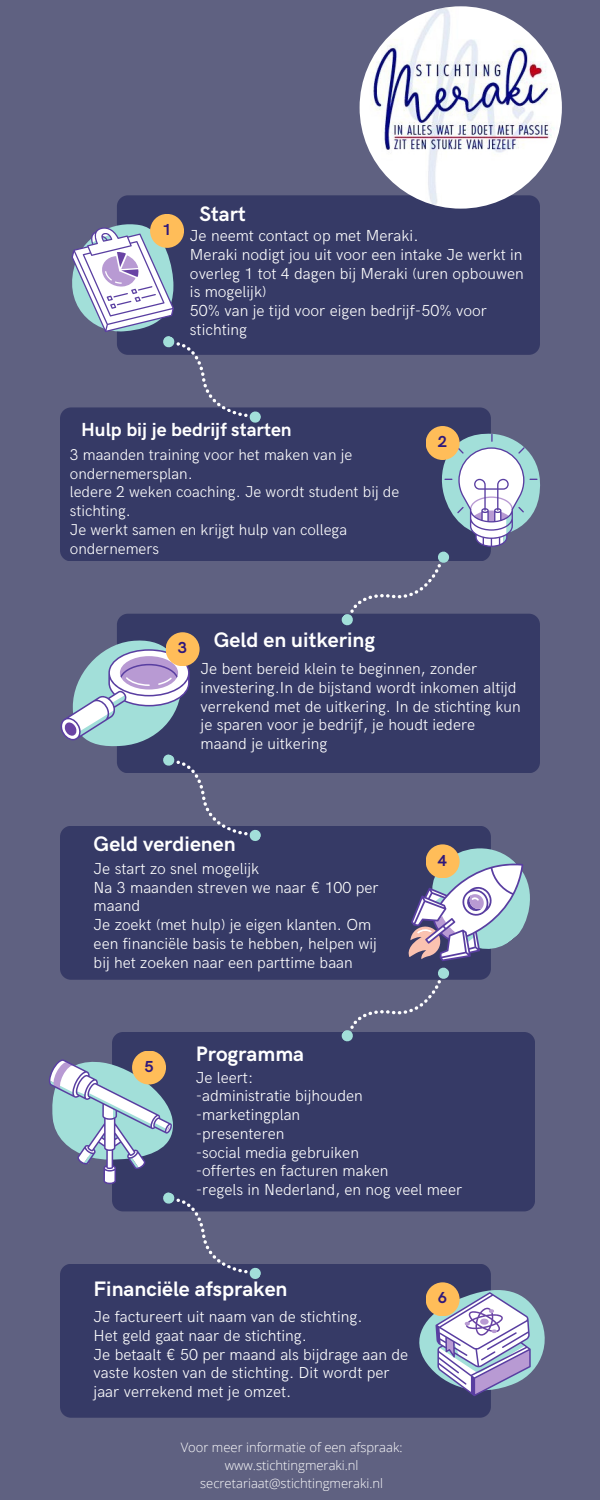
<style>
.page{position:relative;width:600px;height:1500px;background:#5f6181}
.page>*{position:absolute;margin:0;border:0;box-sizing:border-box;transform-origin:0 0}
.t1{font:700 21px "HK Grotesk";color:#fff}
.t2{font:700 19px "HK Grotesk";color:#fff}
.t3{font:300 16px/18.8px "HK Grotesk";color:#fff}
.t4{font:700 16px "HK Grotesk";color:#2f187b}
.t5{font:300 15.7px/18.8px "HK Grotesk";color:#fff}
.t6{font:300 13px "Open Sans";color:#fff}
</style>
<div class="page">
<div style="left:117px;top:195px;width:423px;height:160px;background:#363a66;border-radius:11px"></div>
<div style="left:150px;top:214px;width:34px;height:34px;background:#ffbd59;border-radius:50%"></div>
<div style="left:60px;top:407px;width:431px;height:154px;background:#363a66;border-radius:11px"></div>
<div style="left:426px;top:426px;width:34px;height:34px;background:#ffbd59;border-radius:50%"></div>
<div style="left:117px;top:614px;width:423px;height:159px;background:#363a66;border-radius:11px"></div>
<div style="left:60px;top:826px;width:431px;height:154px;background:#363a66;border-radius:11px"></div>
<svg style="left:60px;top:640px;width:130px;height:106px"></svg>
<div style="left:166px;top:632px;width:34px;height:34px;background:#ffbd59;border-radius:50%"></div>
<div style="left:60px;top:1264px;width:431px;height:154px;background:#363a66;border-radius:11px"></div>
<svg style="left:419px;top:1283px;width:126px;height:113px"></svg>
<div style="left:426px;top:1282px;width:34px;height:34px;background:#ffbd59;border-radius:50%"></div>
<div style="left:112px;top:1032px;width:423px;height:179px;background:#363a66;border-radius:11px"></div>
<svg style="left:49px;top:1059px;width:124px;height:125px"></svg>
<div style="left:132px;top:1051px;width:34px;height:34px;background:#ffbd59;border-radius:50%"></div>
<svg style="left:60px;top:220px;width:203px;height:203px"></svg>
<svg style="left:339px;top:434px;width:201px;height:192px"></svg>
<svg style="left:163px;top:754px;width:98px;height:87px"></svg>
<svg style="left:341px;top:831px;width:194px;height:211px"></svg>
<svg style="left:161px;top:1192px;width:102px;height:87px"></svg>
<img style="left:360px;top:6px;width:202px;height:203px;border-radius:50%">
<p class="t4" style="left:162px;top:221px;width:11px">1</p>
<p class="t1" style="left:200px;top:202px;width:48px">Start</p>
<h2 class="t3" style="left:190px;top:227px;width:335px">Je neemt contact op met Meraki.<br>Meraki nodigt jou uit voor een intake Je werkt in overleg 1 tot 4 dagen bij Meraki (uren opbouwen is mogelijk)<br>50% van je tijd voor eigen bedrijf-50% voor stichting</h2>
<h1 class="t2" style="left:81px;top:419px;width:212px">Hulp bij je bedrijf starten</h1>
<p class="t5" style="left:70px;top:446px;width:331px">3 maanden training voor het maken van je ondernemersplan.<br>ledere 2 weken coaching. Je wordt student bij de stichting.<br>Je werkt samen en krijgt hulp van collega ondernemers</p>
<h1 class="t4" style="left:178px;top:639px;width:11px">3</h1>
<p class="t1" style="left:214px;top:628px;width:163px">Geld en uitkering</p>
<h2 class="t4" style="left:438px;top:433px;width:11px">2</h2>
<p class="t3" style="left:201px;top:660px;width:322px">Je bent bereid klein te beginnen, zonder investering.In de bijstand wordt inkomen altijd verrekend met de uitkering. In de stichting kun je sparen voor je bedrijf, je houdt iedere maand je uitkering</p>
<p class="t1" style="left:94px;top:832px;width:144px">Geld verdienen</p>
<p class="t3" style="left:94px;top:860px;width:287px">Je start zo snel mogelijk<br>Na 3 maanden streven we naar € 100 per maand<br>Je zoekt (met hulp) je eigen klanten. Om een financiële basis te hebben, helpen wij bij het zoeken naar een parttime baan</p>
<h2 class="t4" style="left:438px;top:851px;width:11px">4</h2>
<h1 class="t4" style="left:144px;top:1057px;width:11px">5</h1>
<p class="t1" style="left:196px;top:1042px;width:110px">Programma</p>
<p class="t3" style="left:196px;top:1068px;width:268px">Je leert:<br>-administratie bijhouden -marketingplan<br>-presenteren<br>-social media gebruiken<br>-offertes en facturen maken<br>-regels in Nederland, en nog veel meer</p>
<p class="t1" style="left:94px;top:1277px;width:195px">Financiële afspraken</p>
<p class="t3" style="left:94px;top:1308px;width:316px">Je factureert uit naam van de stichting.<br>Het geld gaat naar de stichting.<br>Je betaalt € 50 per maand als bijdrage aan de vaste kosten van de stichting. Dit wordt per jaar verrekend met je omzet.</p>
<h2 class="t6" style="left:181px;top:1439px;width:223px">Voor meer informatie of een afspraak:</h2>
<p class="t6" style="left:225px;top:1457px;width:135px">www.stichtingmeraki.nl</p>
<p class="t6" style="left:200px;top:1475px;width:184px">secretariaat@stichtingmeraki.nl</p>
<p class="t4" style="left:438px;top:1289px;width:11px">6</p>
</div>
